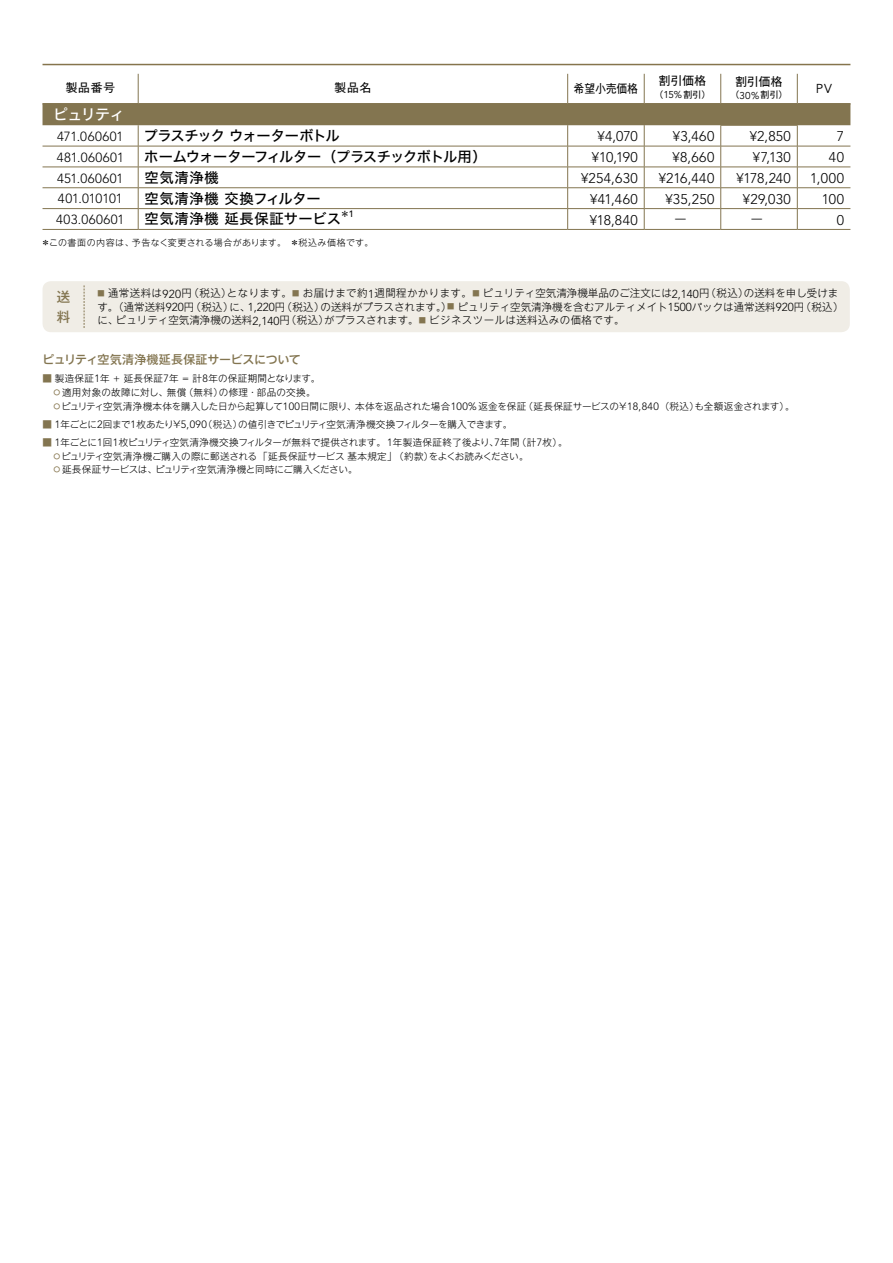
<style>
.page{position:relative;width:893px;height:1263px;background:#fff}
.page>*{position:absolute;margin:0;border:0;box-sizing:border-box;transform-origin:0 0}
.t1{font:15px "Hira Kaku Std W5";letter-spacing:-.05em;color:#fff}
.t2{font:14.25px "Hira Kaku Std W5";letter-spacing:-.04em;color:#000}
.t3{font:14.25px "Hira Kaku Std W5";letter-spacing:.05em;color:#000}
.t4{font:14.25px "Hira Kaku Std W5";letter-spacing:-.015em;color:#000}
.t5{font:300 14.1px "Avenir LT Std";letter-spacing:.03em;color:#000}
.t6{font:500 13.5px/20.2px "Gothic MB101 Pr 6 N";color:#837550}
.t7{font:300 13.2px "Avenir LT Std";letter-spacing:.035em;color:#000}
.t8{font:300 13.2px "Avenir LT Std";color:#000}
.t9{font:12.9px "Avenir LT Std";color:#000}
.t10{font:12.75px "Ntoday Std Light KS";color:#000}
.t11{font:12px "Ntoday Std Medium KS";letter-spacing:-.04em;color:#837550}
.t12{font:11.7px "Gothic MB101 Pr 6 N";letter-spacing:.025em;color:#000}
.t13{font:11.7px "Gothic MB101 Pr 6 N";letter-spacing:.025em;color:#000;scale:.9 1}
.t14{font:300 10.5px/13.5px "Gothic MB101 Pr 6 N";color:#000}
.t15{font:10.5px "Ntoday Std Light KS";color:#000}
.t16{font:300 9.6px "Gothic MB101 Pr 6 N";letter-spacing:.035em;color:#000}
.t17{font:9.6px "Ntoday Std Light KS";letter-spacing:-.075em;color:#000}
.t18{font:300 9px "Gothic MB101 Pr 6 N";letter-spacing:.075em;color:#000}
.t19{font:9px "Gothic MB101 Pr 6 N";color:#000}
.t20{font:8.25px "Hira Kaku Std W5";color:#000}
.s1{font-family:"Avenir LT Std";font-size:9.9px}
.s2{font-family:"Avenir LT Std";font-weight:500;font-size:9.15px}
.s3{font-family:"Ntoday Std Light KS";font-weight:400}
.s4{font-size:7.2px;color:#837550}
.s5{font-family:"Avenir LT Std";font-size:11.55px}
.s6{font-family:"Gothic MB101 Pr 6 N";font-weight:300}
.s7{font-family:"Avenir LT Std";font-weight:300;font-size:11.55px}
.s8{font-family:"Gothic MB101 Pr 6 N";font-weight:300;font-size:7.2px;color:#837550}
.s9{font-family:"Gothic MB101 Pr 6 N";font-weight:500}
.s10{color:#837550}
.s11{font-family:"Avenir LT Std";font-size:10.5px}
.s12{color:#85744d}
.s13{font-family:"Gothic MB101 Pr 6 N";font-weight:300;color:#837550}
.s14{font-family:"Avenir LT Std";font-weight:300;font-size:10.5px}
.s15{font-family:"Gothic MB101 Pr 6 N";font-weight:300;color:#85744d}
</style>
<div class="page">
<hr style="left:43px;top:229px;width:95px;height:1px;background:#837550">
<hr style="left:138px;top:229px;width:430px;height:1px;background:#837550">
<hr style="left:568px;top:229px;width:76px;height:1px;background:#837550">
<hr style="left:644px;top:229px;width:77px;height:1px;background:#837550">
<hr style="left:721px;top:229px;width:76px;height:1px;background:#837550">
<hr style="left:797px;top:229px;width:53px;height:1px;background:#837550">
<svg style="left:43px;top:74px;width:807px;height:155px"></svg>
<hr style="left:797px;top:103px;width:53px;height:1px;background:#837550">
<hr style="left:43px;top:64px;width:807px;height:1px;background:#85744d">
<div style="left:43px;top:281px;width:807px;height:51px;background:#f0ede6;border-radius:9px"></div>
<svg style="left:84px;top:285px;width:1px;height:43px"></svg>
<p class="t12" style="left:66px;top:78px;width:51px">製品番号</p>
<p class="t12" style="left:335px;top:78px;width:38px">製品名</p>
<p class="t13" style="left:574px;top:80px;width:73px;rotate:-1deg">希望小売価格</p>
<p class="t12" style="left:659px;top:71px;width:49px">割引価格</p>
<p class="t19" style="left:654px;top:87px;width:57px">（<span class="s1">15%</span>割引）</p>
<p class="t12" style="left:735px;top:72px;width:49px">割引価格</p>
<p class="t19" style="left:730px;top:88px;width:59px">（<span class="s1">30%</span>割引）</p>
<h3 class="t9" style="left:816px;top:81px;width:18px">PV</h3>
<h1 class="t1" style="left:53px;top:103px;width:73px">ピュリティ</h1>
<h3 class="t7" style="left:57px;top:129px;width:68px">471.060601</h3>
<h2 class="t4" style="left:144px;top:125px;width:198px">プラスチックウォーターボトル</h2>
<h3 class="t5" style="left:597px;top:128px;width:42px">¥4,070</h3>
<h3 class="t5" style="left:673px;top:128px;width:43px">¥3,460</h3>
<h3 class="t5" style="left:750px;top:128px;width:43px">¥2,850</h3>
<h3 class="t5" style="left:837px;top:128px;width:9px">7</h3>
<h3 class="t7" style="left:57px;top:149px;width:69px">481.060601</h3>
<h2 class="t2" style="left:144px;top:146px;width:344px">ホームウォーターフィルター（プラスチックボトル用）</h2>
<h3 class="t5" style="left:592px;top:149px;width:47px">¥10,190</h3>
<h3 class="t5" style="left:673px;top:149px;width:43px">¥8,660</h3>
<h3 class="t5" style="left:753px;top:149px;width:39px">¥7,130</h3>
<h3 class="t5" style="left:829px;top:149px;width:17px">40</h3>
<h3 class="t7" style="left:57px;top:170px;width:68px">451.060601</h3>
<h2 class="t4" style="left:145px;top:167px;width:76px">空気清浄機</h2>
<h3 class="t5" style="left:581px;top:170px;width:58px">¥254,630</h3>
<h3 class="t5" style="left:659px;top:170px;width:57px">¥216,440</h3>
<h3 class="t5" style="left:736px;top:170px;width:56px">¥178,240</h3>
<h3 class="t5" style="left:810px;top:170px;width:35px">1,000</h3>
<h3 class="t8" style="left:58px;top:191px;width:66px">401.010101</h3>
<h2 class="t3" style="left:145px;top:187px;width:178px">空気清浄機交換フィルター</h2>
<h3 class="t5" style="left:590px;top:190px;width:49px">¥41,460</h3>
<h3 class="t5" style="left:665px;top:190px;width:50px">¥35,250</h3>
<h3 class="t5" style="left:743px;top:190px;width:49px">¥29,030</h3>
<h3 class="t5" style="left:822px;top:190px;width:24px">100</h3>
<h3 class="t7" style="left:56px;top:212px;width:70px">403.060601</h3>
<h2 class="t3" style="left:145px;top:208px;width:198px">空気清浄機延長保証サービス</h2>
<p class="t20" style="left:341px;top:208px;width:15px">＊<span class="s2">1</span></p>
<h3 class="t5" style="left:590px;top:211px;width:50px">¥18,840</h3>
<h3 class="t10" style="left:674px;top:210px;width:14px">ー</h3>
<h3 class="t10" style="left:750px;top:210px;width:14px">ー</h3>
<h3 class="t5" style="left:837px;top:211px;width:9px">0</h3>
<p class="t18" style="left:41px;top:235px;width:334px">＊<span class="s3">この</span>書面<span class="s3">の</span>内容<span class="s3">は</span>、予告<span class="s3">なく</span>変更<span class="s3">される</span>場合<span class="s3">があります</span>。 ＊税込<span class="s3">み</span>価格<span class="s3">です</span>。</p>
<h3 class="t6" style="left:57px;top:286px;width:15px">送料</h3>
<p class="t14" style="left:97px;top:286px;width:748px"><span class="s4">■</span> 通常送料<span class="s3">は</span><span class="s5">920</span>円（税込）<span class="s3">となります</span>。<span class="s4">■</span> <span class="s3">お</span>届<span class="s3">けまで</span>約<span class="s5">1</span>週間程<span class="s3">かかります</span>。<span class="s4">■</span> <span class="s3">ピュリティ</span>空気清浄機単品<span class="s3">のご</span>注文<span class="s3">には</span><span class="s5">2,140</span>円（税込）<span class="s3">の</span>送料<span class="s3">を</span>申<span class="s3">し</span>受<span class="s3">けます</span>。（通常送料<span class="s5">920</span>円（税込）<span class="s3">に</span>、<span class="s5">1,220</span>円（税込）<span class="s3">の</span>送料<span class="s3">がプラスされます</span>。）<span class="s4">■</span> <span class="s3">ピュリティ</span>空気清浄機<span class="s3">を</span>含<span class="s3">むアルティメイト</span><span class="s5">1500</span><span class="s3">パックは</span>通常送料<span class="s5">920</span>円（税込）</p>
<p class="t15" style="left:97px;top:313px;width:529px">に<span class="s6">、</span>ピュリティ<span class="s6">空気清浄機</span>の<span class="s6">送料</span><span class="s7">2,140</span><span class="s6">円（税込）</span>がプラスされます<span class="s6">。</span><span class="s8">■</span> ビジネスツールは<span class="s6">送料込</span>みの<span class="s6">価格</span>です<span class="s6">。</span></p>
<p class="t11" style="left:43px;top:351px;width:260px">ピュリティ<span class="s9">空気清浄機延長保証</span>サービスについて</p>
<p class="t16" style="left:43px;top:370px;width:280px"><span class="s10">■</span> 製造保証<span class="s11">1</span>年 <span class="s11">+</span> 延長保証<span class="s11">7</span>年 <span class="s11">=</span> 計<span class="s11">8</span>年<span class="s3">の</span>保証期間<span class="s3">となります</span>。</p>
<p class="t16" style="left:52px;top:384px;width:265px"><span class="s12">○</span>適用対象<span class="s3">の</span>故障<span class="s3">に</span>対<span class="s3">し</span>、無償（無料）<span class="s3">の</span>修理・部品<span class="s3">の</span>交換。</p>
<p class="t16" style="left:52px;top:398px;width:744px"><span class="s12">○</span><span class="s3">ピュリティ</span>空気清浄機本体<span class="s3">を</span>購入<span class="s3">した</span>日<span class="s3">から</span>起算<span class="s3">して</span><span class="s11">100</span>日間<span class="s3">に</span>限<span class="s3">り</span>、本体<span class="s3">を</span>返品<span class="s3">された</span>場合<span class="s11">100%</span> 返金<span class="s3">を</span>保証（延長保証<span class="s3">サービスの</span>￥<span class="s11">18,840</span>（税込）<span class="s3">も</span>全額返金<span class="s3">されます</span>）。</p>
<p class="t17" style="left:43px;top:417px;width:471px"><span class="s13">■</span> <span class="s14">1</span><span class="s6">年</span>ごとに<span class="s14">2</span><span class="s6">回</span>まで<span class="s14">1</span><span class="s6">枚</span>あたり<span class="s6">￥</span><span class="s14">5,090</span><span class="s6">（税込）</span>の<span class="s6">値引</span>きでピュリティ<span class="s6">空気清浄機交換</span>フィルターを<span class="s6">購入</span>できます<span class="s6">。</span></p>
<p class="t16" style="left:43px;top:434px;width:527px"><span class="s10">■</span> <span class="s11">1</span>年<span class="s3">ごとに</span><span class="s11">1</span>回<span class="s11">1</span>枚<span class="s3">ピュリティ</span>空気清浄機交換<span class="s3">フィルターが</span>無料<span class="s3">で</span>提供<span class="s3">されます</span>。<span class="s11">1</span>年製造保証終了後<span class="s3">より</span>、<span class="s11">7</span>年間（計<span class="s11">7</span>枚）。</p>
<p class="t16" style="left:52px;top:448px;width:478px"><span class="s12">○</span><span class="s3">ピュリティ</span>空気清浄機<span class="s3">ご</span>購入<span class="s3">の</span>際<span class="s3">に</span>郵送<span class="s3">される</span>「延長保証<span class="s3">サービス</span>基本規定」（約款）<span class="s3">をよくお</span>読<span class="s3">みください</span>。</p>
<p class="t17" style="left:52px;top:463px;width:307px"><span class="s15">○</span><span class="s6">延長保証</span>サービスは<span class="s6">、</span>ピュリティ<span class="s6">空気清浄機</span>と<span class="s6">同時</span>にご<span class="s6">購入</span>ください<span class="s6">。</span></p>
</div>
